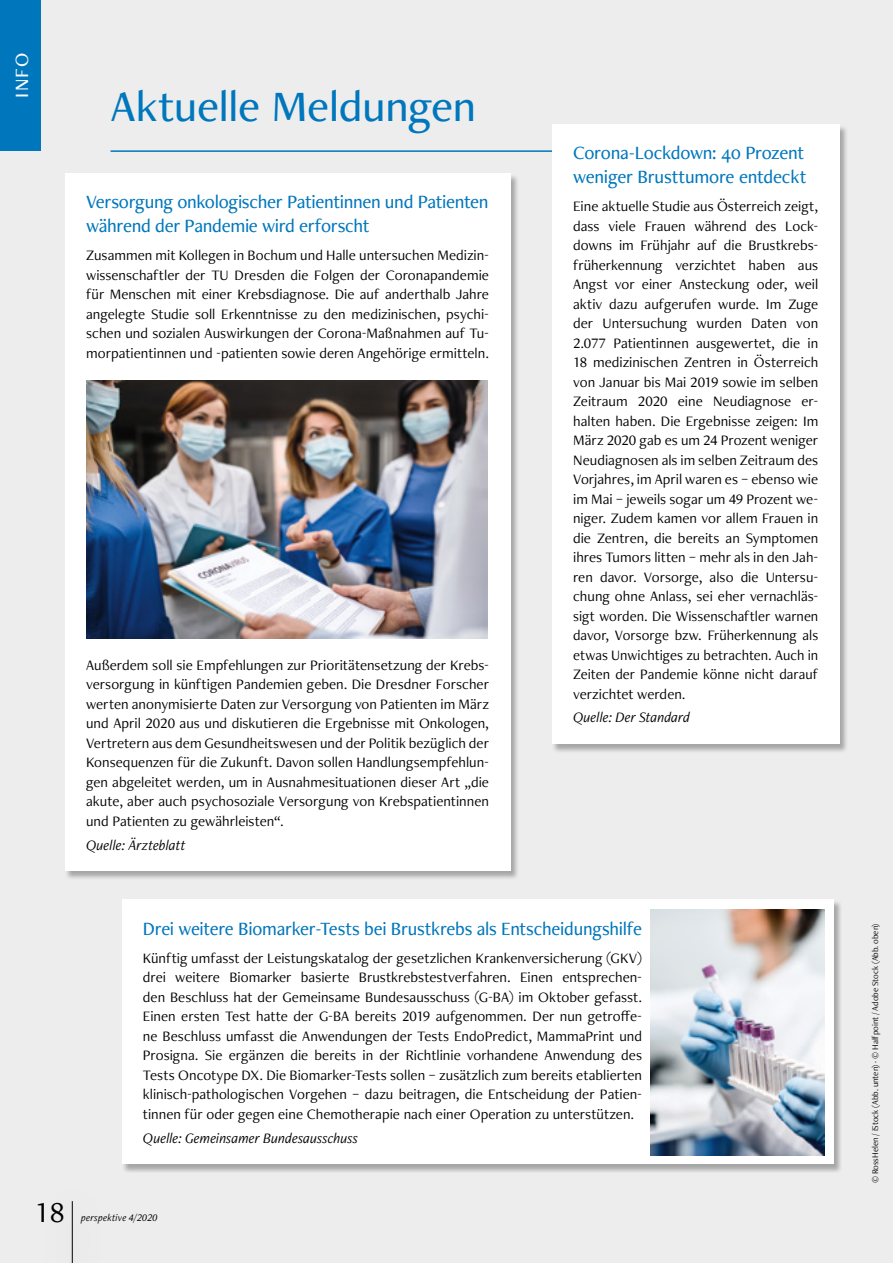
<style>
.page{position:relative;width:893px;height:1263px;background:#ededed}
.page>*{position:absolute;margin:0;border:0;box-sizing:border-box;transform-origin:0 0}
.t1{font:500 45px "Freight Neo Pro";letter-spacing:-.015em;color:#0077bd}
.t2{font:30px "Freight Neo Pro";color:#000}
.t3{font:500 19.5px/24px "Freight Neo Pro";letter-spacing:-.015em;color:#0077bd}
.t4{font:500 19.5px "Freight Neo Pro";letter-spacing:-.015em;color:#0077bd;scale:.96 1}
.t5{font:500 19.5px "Freight Neo Pro";color:#fff}
.t6{font:15px/19.5px "Freight Neo Pro";color:#000;text-align:justify}
.t7{font:italic 15px "Freight Neo Pro";letter-spacing:-.005em;color:#000}
.t8{font:italic 10.5px "Freight Neo Pro";letter-spacing:.015em;color:#000}
.t9{font:9px "Freight Neo Pro";color:#000}
</style>
<div class="page">
<hr style="left:111px;top:150px;width:722px;height:2px;background:#0077bd">
<div style="left:0;top:0;width:40px;height:151px;background:#0077bd"></div>
<div style="left:65px;top:173px;width:454px;height:707px;background:#000;opacity:.3"></div>
<div style="left:65px;top:173px;width:445px;height:698px;background:#fff"></div>
<div style="left:552px;top:124px;width:297px;height:629px;background:#000;opacity:.3"></div>
<div style="left:552px;top:124px;width:287px;height:620px;background:#fff"></div>
<div style="left:121px;top:899px;width:721px;height:274px;background:#000;opacity:.3"></div>
<div style="left:122px;top:900px;width:711px;height:264px;background:#fff"></div>
<img style="left:86px;top:380px;width:401px;height:258px">
<img style="left:651px;top:909px;width:173px;height:247px">
<hr style="left:72px;top:1201px;width:1px;height:62px;background:#000">
<h3 class="t5" style="left:8px;top:98px;width:46px;rotate:-90deg">INFO</h3>
<h1 class="t1" style="left:111px;top:75px;width:367px">Aktuelle Meldungen</h1>
<h3 class="t3" style="left:86px;top:189px;width:404px">Versorgung onkologischer Patientinnen und Patienten während der Pandemie wird erforscht</h3>
<p class="t6" style="left:86px;top:245px;width:404px">Zusammen mit Kollegen in Bochum und Halle untersuchen Medizin&shy;wissenschaftler der TU Dresden die Folgen der Coronapandemie für Menschen mit einer Krebsdiagnose. Die auf anderthalb Jahre angelegte Studie soll Erkenntnisse zu den medizinischen, psychi&shy;schen und sozialen Auswirkungen der Corona-Maßnahmen auf Tu&shy;morpatientinnen und -patienten sowie deren Angehörige ermitteln.</p>
<p class="t6" style="left:86px;top:655px;width:404px">Außerdem soll sie Empfehlungen zur Prioritätensetzung der Krebs&shy;versorgung in künftigen Pandemien geben. Die Dresdner Forscher werten anonymisierte Daten zur Versorgung von Patienten im März und April 2020 aus und diskutieren die Ergebnisse mit Onkologen, Vertretern aus dem Gesundheitswesen und der Politik bezüglich der Konsequenzen für die Zukunft. Davon sollen Handlungsempfehlun&shy;gen abgeleitet werden, um in Ausnahmesituationen dieser Art „die akute, aber auch psychosoziale Versorgung von Krebspatientinnen und Patienten zu gewährleisten“.</p>
<p class="t7" style="left:86px;top:834px;width:101px">Quelle: Ärzteblatt</p>
<h3 class="t3" style="left:573px;top:140px;width:235px">Corona-Lockdown: 40 Prozent weniger Brusttumore entdeckt</h3>
<p class="t6" style="left:573px;top:196px;width:247px">Eine aktuelle Studie aus Österreich zeigt, dass viele Frauen während des Lock&shy;downs im Frühjahr auf die Brustkrebs&shy;früherkennung verzichtet haben aus Angst vor einer Ansteckung oder, weil aktiv dazu aufgerufen wurde. Im Zuge der Untersuchung wurden Daten von 2.077 Patientinnen ausgewertet, die in 18 medizinischen Zentren in Österreich von Januar bis Mai 2019 sowie im selben Zeitraum 2020 eine Neudiagnose er&shy;halten haben. Die Ergebnisse zeigen: Im März 2020 gab es um 24 Prozent weniger Neudiagnosen als im selben Zeitraum des Vorjahres, im April waren es – ebenso wie im Mai – jeweils sogar um 49 Prozent we&shy;niger. Zudem kamen vor allem Frauen in die Zentren, die bereits an Symptomen ihres Tumors litten – mehr als in den Jah&shy;ren davor. Vorsorge, also die Untersu&shy;chung ohne Anlass, sei eher vernachläs&shy;sigt worden. Die Wissenschaftler warnen davor, Vorsorge bzw. Früherkennung als etwas Unwichtiges zu betrachten. Auch in Zeiten der Pandemie könne nicht darauf verzichtet werden.</p>
<p class="t7" style="left:573px;top:707px;width:118px">Quelle: Der Standard</p>
<h3 class="t4" style="left:143px;top:915px;width:521px">Drei weitere Biomarker-Tests bei Brustkrebs als Entscheidungshilfe</h3>
<p class="t6" style="left:143px;top:948px;width:501px">Künftig umfasst der Leistungskatalog der gesetzlichen Krankenversicherung (GKV) drei weitere Biomarker basierte Brustkrebstestverfahren. Einen entsprechen&shy;den Beschluss hat der Gemeinsame Bundesausschuss (G-BA) im Oktober gefasst.<br>Einen ersten Test hatte der G-BA bereits 2019 aufgenommen. Der nun getroffe&shy;ne Beschluss umfasst die Anwendungen der Tests EndoPredict, MammaPrint und Prosigna. Sie ergänzen die bereits in der Richtlinie vorhandene Anwendung des Tests Oncotype DX. Die Biomarker-Tests sollen – zusätzlich zum bereits etablierten klinisch-pathologischen Vorgehen – dazu beitragen, die Entscheidung der Patien&shy;tinnen für oder gegen eine Chemotherapie nach einer Operation zu unterstützen.</p>
<p class="t7" style="left:143px;top:1127px;width:217px">Quelle: Gemeinsamer Bundesausschuss</p>
<h2 class="t2" style="left:35px;top:1192px;width:32px">18</h2>
<p class="t8" style="left:81px;top:1211px;width:78px">perspektive 4/2020</p>
<p class="t9" style="left:869px;top:1183px;width:261px;rotate:-90deg">© RossHelen / iStock (Abb. unten) · © Halfpoint / Adobe Stock (Abb. oben)</p>
</div>
